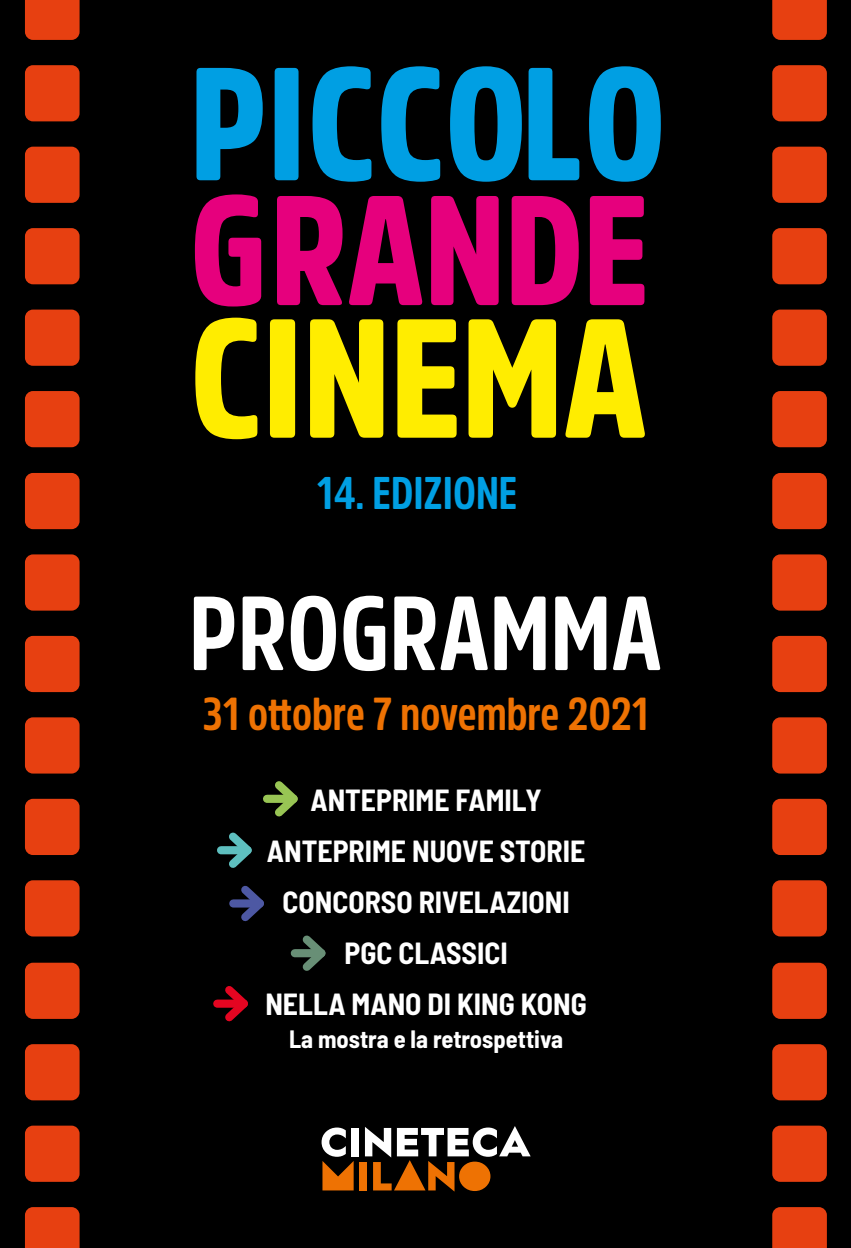
<style>
.page{position:relative;width:851px;height:1248px;background:#fff}
.page>*{position:absolute;margin:0;border:0;box-sizing:border-box;transform-origin:0 0}
.t1{font:900 167.6px "Amsi Pro Cond";color:#ffed00}
.t2{font:900 159px "Amsi Pro Cond";color:#009fe3}
.t3{font:900 154.4px "Amsi Pro Cond";color:#e6007d}
.t4{font:700 104.4px "Amsi Pro Cond";color:#fff}
.t5{font:700 46px "Amsi Pro Cond";color:#ee7203}
.t6{font:700 45.4px "Amsi Pro Cond";color:#009fe3}
.t7{font:700 semi-condensed 29.8px/51px "Barlow";color:#fff;text-align:center}
.t8{font:700 semi-condensed 24.4px "Barlow";color:#fff}
</style>
<div class="page">
<div style="left:0;top:0;width:850px;height:1247px;background:#000"></div>
<div style="left:25px;top:0;width:55px;height:40px;background:#e74011"></div>
<div style="left:25px;top:65px;width:55px;height:56px;background:#e74011;border-radius:8px"></div>
<div style="left:25px;top:147px;width:55px;height:56px;background:#e74011;border-radius:8px"></div>
<div style="left:25px;top:228px;width:55px;height:56px;background:#e74011;border-radius:8px"></div>
<div style="left:25px;top:309px;width:55px;height:57px;background:#e74011;border-radius:8px"></div>
<div style="left:25px;top:391px;width:55px;height:56px;background:#e74011;border-radius:8px"></div>
<div style="left:772px;top:0;width:54px;height:40px;background:#e74011"></div>
<div style="left:772px;top:65px;width:54px;height:56px;background:#e74011;border-radius:8px"></div>
<div style="left:772px;top:147px;width:54px;height:56px;background:#e74011;border-radius:8px"></div>
<div style="left:772px;top:228px;width:54px;height:56px;background:#e74011;border-radius:8px"></div>
<div style="left:772px;top:309px;width:54px;height:57px;background:#e74011;border-radius:8px"></div>
<div style="left:772px;top:391px;width:54px;height:56px;background:#e74011;border-radius:8px"></div>
<div style="left:351px;top:1127px;width:8px;height:29px;background:#fff"></div>
<svg style="left:321px;top:1127px;width:32px;height:63px"></svg>
<div style="left:359px;top:1161px;width:8px;height:29px;background:#ee7203"></div>
<svg style="left:365px;top:1125px;width:165px;height:66px"></svg>
<div style="left:25px;top:473px;width:55px;height:56px;background:#e74011;border-radius:8px"></div>
<div style="left:25px;top:962px;width:55px;height:56px;background:#e74011;border-radius:8px"></div>
<div style="left:25px;top:554px;width:55px;height:56px;background:#e74011;border-radius:8px"></div>
<div style="left:25px;top:1044px;width:55px;height:56px;background:#e74011;border-radius:8px"></div>
<div style="left:25px;top:636px;width:55px;height:56px;background:#e74011;border-radius:8px"></div>
<div style="left:25px;top:1125px;width:55px;height:56px;background:#e74011;border-radius:8px"></div>
<div style="left:25px;top:717px;width:55px;height:56px;background:#e74011;border-radius:8px"></div>
<svg style="left:25px;top:1206px;width:55px;height:41px"></svg>
<div style="left:25px;top:798px;width:55px;height:57px;background:#e74011;border-radius:8px"></div>
<div style="left:25px;top:880px;width:55px;height:56px;background:#e74011;border-radius:8px"></div>
<div style="left:772px;top:473px;width:54px;height:56px;background:#e74011;border-radius:8px"></div>
<div style="left:772px;top:962px;width:54px;height:56px;background:#e74011;border-radius:8px"></div>
<div style="left:772px;top:554px;width:54px;height:56px;background:#e74011;border-radius:8px"></div>
<div style="left:772px;top:1044px;width:54px;height:56px;background:#e74011;border-radius:8px"></div>
<div style="left:772px;top:636px;width:54px;height:56px;background:#e74011;border-radius:8px"></div>
<div style="left:772px;top:1125px;width:54px;height:56px;background:#e74011;border-radius:8px"></div>
<div style="left:772px;top:717px;width:54px;height:56px;background:#e74011;border-radius:8px"></div>
<svg style="left:772px;top:1206px;width:54px;height:41px"></svg>
<div style="left:772px;top:798px;width:54px;height:57px;background:#e74011;border-radius:8px"></div>
<div style="left:772px;top:880px;width:54px;height:56px;background:#e74011;border-radius:8px"></div>
<div style="left:217px;top:999px;width:27px;height:8px;background:#e40521"></div>
<svg style="left:218px;top:773px;width:115px;height:255px"></svg>
<h2 class="t2" style="left:190px;top:15px;width:477px">PICCOLO</h2>
<h3 class="t3" style="left:190px;top:145px;width:460px">GRANDE</h3>
<h1 class="t1" style="left:190px;top:263px;width:459px">CINEMA</h1>
<h3 class="t6" style="left:317px;top:462px;width:202px">14. EDIZIONE</h3>
<h3 class="t4" style="left:189px;top:561px;width:474px">PROGRAMMA</h3>
<h3 class="t5" style="left:203px;top:682px;width:447px">31 ottobre 7 novembre 2021</h3>
<p class="t7" style="left:265px;top:772px;width:323px">ANTEPRIME FAMILY<br>ANTEPRIME NUOVE STORIE<br>CONCORSO RIVELAZIONI<br>PGC CLASSICI<br>NELLA MANO DI KING KONG</p>
<p class="t8" style="left:289px;top:1020px;width:275px">La mostra e la retrospettiva</p>
</div>
